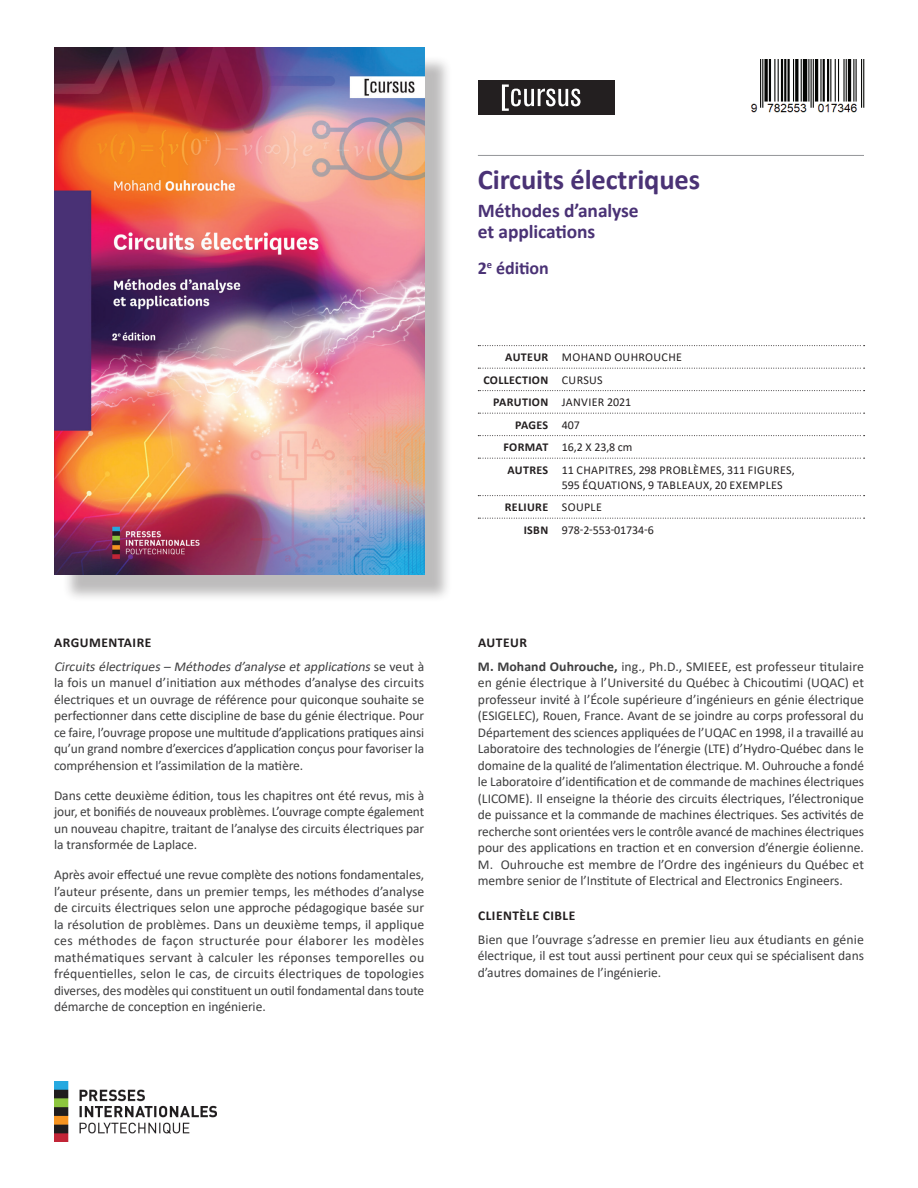
<style>
.page{position:relative;width:918px;height:1188px;background:#fff}
.page>*{position:absolute;margin:0;border:0;box-sizing:border-box;transform-origin:0 0}
.t1{font:700 28.5px "Calibri";letter-spacing:-.005em;color:#4a3275}
.t2{font:700 19.5px/21px "Calibri";letter-spacing:-.005em;color:#4a3275}
.t3{font:700 18px "Calibri";letter-spacing:-.005em;color:#4a3275}
.t4{font:13.5px/16.5px "Calibri";letter-spacing:-.005em;color:#3e3e3f;text-align:justify}
.t5{font:italic 13.5px/23.2px "Calibri";color:#3e3e3f}
.t6{font:700 13.5px "Calibri";letter-spacing:.035em;color:#231f20}
.t7{font:12px "Calibri";letter-spacing:.03em;color:#231f20}
.t8{font:700 12px "Calibri";letter-spacing:.03em;color:#231f20}
.t9{font:12px "Calibri";letter-spacing:-.01em;color:#231f20}
.s1{font-weight:700;font-style:normal;color:#231f20}
.s2{font-style:normal}
.s3{font-weight:700}
.s4{font-weight:400}
.s5{font-weight:700;color:#231f20}
</style>
<div class="page">
<svg style="left:478px;top:345px;width:387px;height:1px"></svg>
<svg style="left:478px;top:368px;width:387px;height:1px"></svg>
<svg style="left:478px;top:390px;width:387px;height:1px"></svg>
<svg style="left:478px;top:413px;width:387px;height:1px"></svg>
<svg style="left:478px;top:435px;width:387px;height:1px"></svg>
<svg style="left:478px;top:458px;width:387px;height:1px"></svg>
<svg style="left:478px;top:495px;width:387px;height:1px"></svg>
<svg style="left:478px;top:518px;width:387px;height:1px"></svg>
<div style="left:479px;top:81px;width:136px;height:34px;background:#231f20"></div>
<svg style="left:502px;top:84px;width:79px;height:27px"></svg>
<div style="left:62px;top:55px;width:390px;height:548px;background:#231f20;opacity:.3"></div>
<img style="left:54px;top:47px;width:370px;height:527px">
<hr style="left:478px;top:155px;width:386px;height:1px;background:#939598">
<img style="left:750px;top:60px;width:115px;height:53px">
<img style="left:54px;top:1082px;width:162px;height:59px">
<p class="t5" style="left:54px;top:631px;width:372px"><span class="s1">ARGUMENTAIRE<br></span>Circuits électriques – Méthodes d’analyse et applications<span class="s2">s e v e u t à</span></p>
<p class="t4" style="left:54px;top:674px;width:372px">la fois un manuel d’initiation aux méthodes d’analyse des circuits électriques et un ouvrage de référence pour quiconque souhaite se perfectionner dans cette discipline de base du génie électrique. Pour ce faire, l’ouvrage propose une multitude d’applications pratiques ainsi qu’un grand nombre d’exercices d’application conçus pour favoriser la compréhension et l’assimilation de la matière.</p>
<p class="t4" style="left:54px;top:787px;width:372px">Dans cette deuxième édition, tous les chapitres ont été revus, mis à jour, et bonifiés de nouveaux problèmes. L’ouvrage compte également un nouveau chapitre, traitant de l’analyse des circuits électriques par la transformée de Laplace.</p>
<p class="t4" style="left:54px;top:866px;width:372px">Après avoir effectué une revue complète des notions fondamentales, l’auteur présente, dans un premier temps, les méthodes d’analyse de circuits électriques selon une approche pédagogique basée sur la résolution de problèmes. Dans un deuxième temps, il applique ces méthodes de façon structurée pour élaborer les modèles mathématiques servant à calculer les réponses temporelles ou fréquentielles, selon le cas, de circuits électriques de topologies diverses, des modèles qui constituent un outil fondamental dans toute démarche de conception en ingénierie.</p>
<h1 class="t1" style="left:478px;top:160px;width:224px">Circuits électriques</h1>
<h2 class="t2" style="left:478px;top:200px;width:162px">Méthodes d’analyse et applications</h2>
<h3 class="t3" style="left:478px;top:255px;width:72px">2<sup>e</sup> édition</h3>
<p class="t7" style="left:505px;top:349px;width:178px"><span class="s3">AUTEUR</span> MOHAND OUHROUCHE</p>
<p class="t8" style="left:483px;top:371px;width:121px">COLLECTION <span class="s4">CURSUS</span></p>
<p class="t7" style="left:493px;top:394px;width:139px"><span class="s3">PARUTION</span> JANVIER 2021</p>
<p class="t8" style="left:515px;top:416px;width:66px">PAGES <span class="s4">407</span></p>
<p class="t7" style="left:503px;top:439px;width:130px"><span class="s3">FORMAT</span> 16,2 X 23,8 cm</p>
<p class="t7" style="left:508px;top:461px;width:289px"><span class="s3">AUTRES</span> 11 CHAPITRES, 298 PROBLÈMES, 311 FIGURES,</p>
<p class="t7" style="left:562px;top:476px;width:222px">595 ÉQUATIONS, 9 TABLEAUX, 20 EXEMPLES</p>
<p class="t8" style="left:505px;top:499px;width:99px">RELIURE <span class="s4">SOUPLE</span></p>
<p class="t9" style="left:524px;top:521px;width:132px"><span class="s3">ISBN</span> 978-2-553-01734-6</p>
<p class="t4" style="left:478px;top:631px;width:388px;line-height:23.2px"><span class="s5">AUTEUR<br></span><span class="s3">M. Mohand Ouhrouche,</span> ing., Ph.D., SMIEEE, est professeur titulaire</p>
<p class="t4" style="left:478px;top:674px;width:388px">en génie électrique à l’Université du Québec à Chicoutimi (UQAC) et professeur invité à l’École supérieure d’ingénieurs en génie électrique (ESIGELEC), Rouen, France. Avant de se joindre au corps professoral du Département des sciences appliquées de l’UQAC en 1998, il a travaillé au Laboratoire des technologies de l’énergie (LTE) d’Hydro-Québec dans le domaine de la qualité de l’alimentation électrique. M. Ouhrouche a fondé le Laboratoire d’identification et de commande de machines électriques (LICOME). Il enseigne la théorie des circuits électriques, l’électronique de puissance et la commande de machines électriques. Ses activités de recherche sont orientées vers le contrôle avancé de machines électriques pour des applications en traction et en conversion d’énergie éolienne.<br>M. Ouhrouche est membre de l’Ordre des ingénieurs du Québec et membre senior de l’Institute of Electrical and Electronics Engineers.</p>
<p class="t6" style="left:478px;top:906px;width:99px">CLIENTÈLE CIBLE</p>
<p class="t4" style="left:478px;top:931px;width:388px">Bien que l’ouvrage s’adresse en premier lieu aux étudiants en génie électrique, il est tout aussi pertinent pour ceux qui se spécialisent dans d’autres domaines de l’ingénierie.</p>
</div>
